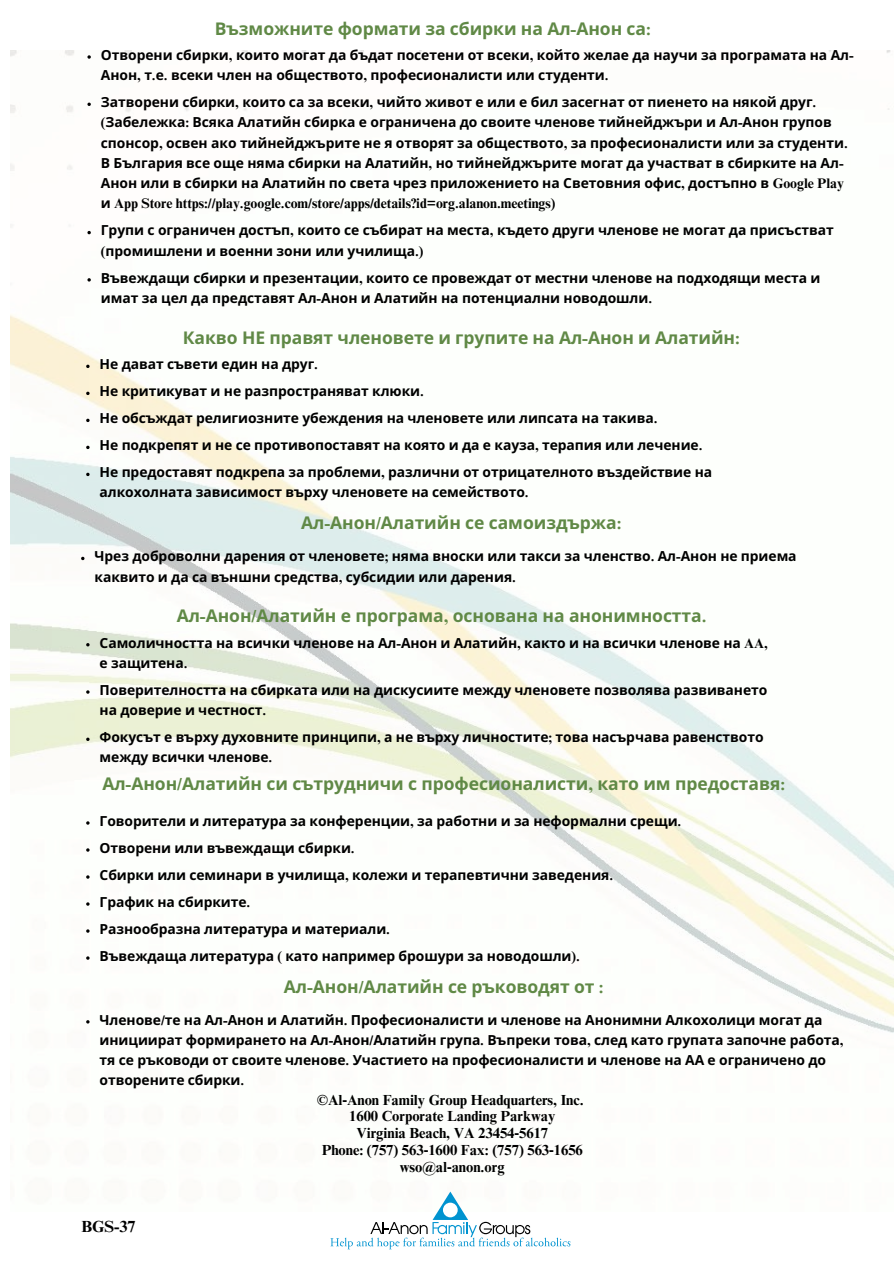
<style>
.page{position:relative;width:894px;height:1264px;background:#fff}
.page>*{position:absolute;margin:0;border:0;box-sizing:border-box;transform-origin:0 0}
.t1{font:700 17.55px "Noto Sans";letter-spacing:-.005em;color:#608946}
.t2{font:700 16.05px "Times NRMT Pro";color:#000}
.t3{font:700 14.55px/16.8px "Times NRMT Pro";letter-spacing:-.005em;color:#000;text-align:center}
.t4{font:700 13.8px/20.2px "Noto Sans";letter-spacing:-.005em;color:#000}
.t5{font:700 13.8px "Times NRMT Pro";letter-spacing:-.005em;color:#000}
.s1{font-family:"Times NRMT Pro"}
.s2{font-family:"Noto Sans"}
</style>
<div class="page">
<img style="left:11px;top:51px;width:882px;height:982px">
<svg style="left:330px;top:1191px;width:240px;height:58px"></svg>
<svg style="left:86px;top:364px;width:3px;height:4px"></svg>
<svg style="left:86px;top:391px;width:3px;height:4px"></svg>
<svg style="left:86px;top:418px;width:3px;height:4px"></svg>
<svg style="left:86px;top:445px;width:3px;height:4px"></svg>
<svg style="left:86px;top:472px;width:3px;height:4px"></svg>
<svg style="left:86px;top:737px;width:3px;height:4px"></svg>
<svg style="left:87px;top:55px;width:4px;height:4px"></svg>
<svg style="left:87px;top:103px;width:4px;height:3px"></svg>
<svg style="left:87px;top:231px;width:4px;height:3px"></svg>
<svg style="left:87px;top:278px;width:4px;height:3px"></svg>
<p class="t1" style="left:215px;top:16px;width:437px">Възможните формати за сбирки на Ал<span class="s1">-</span>Анон са<span class="s1">:</span></p>
<p class="t4" style="left:101px;top:44px;width:754px">Отворени сбирки<span class="s1">,</span> които могат да бъдат посетени от всеки<span class="s1">,</span> който желае да научи за програмата на Ал<span class="s1">-<br></span>Анон<span class="s1">,</span> т<span class="s1">.</span>е<span class="s1">.</span> всеки член на обществото<span class="s1">,</span> професионалисти или студенти<span class="s1">.</span></p>
<p class="t4" style="left:101px;top:92px;width:748px">Затворени сбирки<span class="s1">,</span> които са за всеки<span class="s1">,</span> чийто живот е или е бил засегнат от пиенето на някой друг<span class="s1">. (</span>Забележка<span class="s1">:</span> Всяка Алатийн сбирка е ограничена до своите членове тийнейджъри и Ал<span class="s1">-</span>Анон групов спонсор<span class="s1">,</span> освен ако тийнейджърите не я отворят за обществото<span class="s1">,</span> за професионалисти или за студенти<span class="s1">.<br></span>В България все още няма сбирки на Алатийн<span class="s1">,</span> но тийнейджърите могат да участват в сбирките на Ал<span class="s1">-</span>Анон или в сбирки на Алатийн по света чрез приложението на Световния офис<span class="s1">,</span> достъпно в <span class="s1">Google Play</span></p>
<p class="t5" style="left:101px;top:198px;width:456px"><span class="s2">и</span> App Store https://play.google.com/store/apps/details?id=org.alanon.meetings)</p>
<p class="t4" style="left:101px;top:220px;width:734px">Групи с ограничен достъп<span class="s1">,</span> които се събират на места<span class="s1">,</span> където други членове не могат да присъстват <span class="s1">(</span>промишлени и военни зони или училища<span class="s1">.)</span></p>
<p class="t4" style="left:101px;top:267px;width:721px">Въвеждащи сбирки и презентации<span class="s1">,</span> които се провеждат от местни членове на подходящи места и имат за цел да представят Ал<span class="s1">-</span>Анон и Алатийн на потенциални новодошли<span class="s1">.</span></p>
<p class="t1" style="left:183px;top:325px;width:558px">Какво НЕ правят членовете и групите на Ал<span class="s1">-</span>Анон и Алатийн<span class="s1">:</span></p>
<p class="t4" style="left:100px;top:354px;width:220px">Не дават съвети един на друг<span class="s1">.</span></p>
<p class="t4" style="left:100px;top:381px;width:325px">Не критикуват и не разпространяват клюки<span class="s1">.</span></p>
<h2 class="t4" style="left:100px;top:408px;width:559px">Не обсъждат религиозните убеждения на членовете или липсата на такива<span class="s1">.</span></h2>
<p class="t4" style="left:100px;top:435px;width:604px">Не подкрепят и не се противопоставят на която и да е кауза<span class="s1">,</span> терапия или лечение<span class="s1">.</span></p>
<p class="t4" style="left:100px;top:462px;width:614px">Не предоставят подкрепа за проблеми<span class="s1">,</span> различни от отрицателното въздействие на алкохолната зависимост върху членовете на семейството<span class="s1">.</span></p>
<p class="t1" style="left:301px;top:510px;width:322px">Ал<span class="s1">-</span>Анон<span class="s1">/</span>Алатийн се самоиздържа<span class="s1">:</span></p>
<p class="t4" style="left:94px;top:546px;width:703px">Чрез доброволни дарения от членовете<span class="s1">;</span> няма вноски или такси за членство<span class="s1">.</span> Ал<span class="s1">-</span>Анон не приема каквито и да са външни средства<span class="s1">,</span> субсидии или дарения<span class="s1">.</span></p>
<p class="t1" style="left:177px;top:603px;width:531px">Ал<span class="s1">-</span>Анон<span class="s1">/</span>Алатийн е програма<span class="s1">,</span> основана на анонимността<span class="s1">.</span></p>
<p class="t4" style="left:100px;top:632px;width:669px">Самоличността на всички членове на Ал<span class="s1">-</span>Анон и Алатийн<span class="s1">,</span> както и на всички членове на <span class="s1">AA,</span></p>
<h2 class="t4" style="left:100px;top:649px;width:669px;line-height:27px">е защитена<span class="s1">.<br></span>Поверителността на сбирката или на дискусиите между членовете позволява развиването</h2>
<h2 class="t4" style="left:100px;top:699px;width:168px">на доверие и честност<span class="s1">.</span></h2>
<p class="t4" style="left:100px;top:726px;width:665px">Фокусът е върху духовните принципи<span class="s1">,</span> а не върху личностите<span class="s1">;</span> това насърчава равенството</p>
<p class="t4" style="left:100px;top:747px;width:174px">между всички членове<span class="s1">.</span></p>
<p class="t1" style="left:102px;top:771px;width:684px">Ал<span class="s1">-</span>Анон<span class="s1">/</span>Алатийн си сътрудничи с професионалисти<span class="s1">,</span> като им предоставя<span class="s1">:</span></p>
<h2 class="t4" style="left:100px;top:810px;width:583px">Говорители и литература за конференции<span class="s1">,</span> за работни и за неформални срещи<span class="s1">.</span></h2>
<p class="t4" style="left:100px;top:834px;width:515px;line-height:27px">Отворени или въвеждащи сбирки<span class="s1">.<br></span>Сбирки или семинари в училища<span class="s1">,</span> колежи и терапевтични заведения<span class="s1">.</span></p>
<h3 class="t4" style="left:100px;top:891px;width:152px">График на сбирките<span class="s1">.</span></h3>
<p class="t4" style="left:100px;top:918px;width:292px">Разнообразна литература и материали<span class="s1">.</span></p>
<h1 class="t4" style="left:100px;top:945px;width:481px">Въвеждаща литература <span class="s1">(</span> като например брошури за новодошли<span class="s1">).</span></h1>
<p class="t1" style="left:284px;top:973px;width:321px">Ал<span class="s1">-</span>Анон<span class="s1">/</span>Алатийн се ръководят от <span class="s1">:</span></p>
<p class="t4" style="left:100px;top:1009px;width:745px">Членове<span class="s1">/</span>те на Ал<span class="s1">-</span>Анон и Алатийн<span class="s1">.</span> Професионалисти и членове на Анонимни Алкохолици могат да инициират формирането на Ал<span class="s1">-</span>Анон<span class="s1">/</span>Алатийн група<span class="s1">.</span> Въпреки това<span class="s1">,</span> след като групата започне работа<span class="s1">, </span>тя се ръководи от своите членове<span class="s1">.</span> Участието на професионалисти и членове на АА е ограничено до</p>
<p class="t4" style="left:100px;top:1069px;width:146px">отворените сбирки<span class="s1">.</span></p>
<p class="t2" style="left:82px;top:1220px;width:56px">BGS-37</p>
<h2 class="t3" style="left:317px;top:1092px;width:268px">©Al<span class="s2">‑</span>Anon Family Group Headquarters, Inc.<br>1600 Corporate Landing Parkway<br>Virginia Beach, VA 23454<span class="s2">‑</span>5617<br>Phone: (757) 563<span class="s2">‑</span>1600 Fax: (757) 563<span class="s2">‑</span>1656 wso@al<span class="s2">‑</span>anon.org</h2>
</div>
